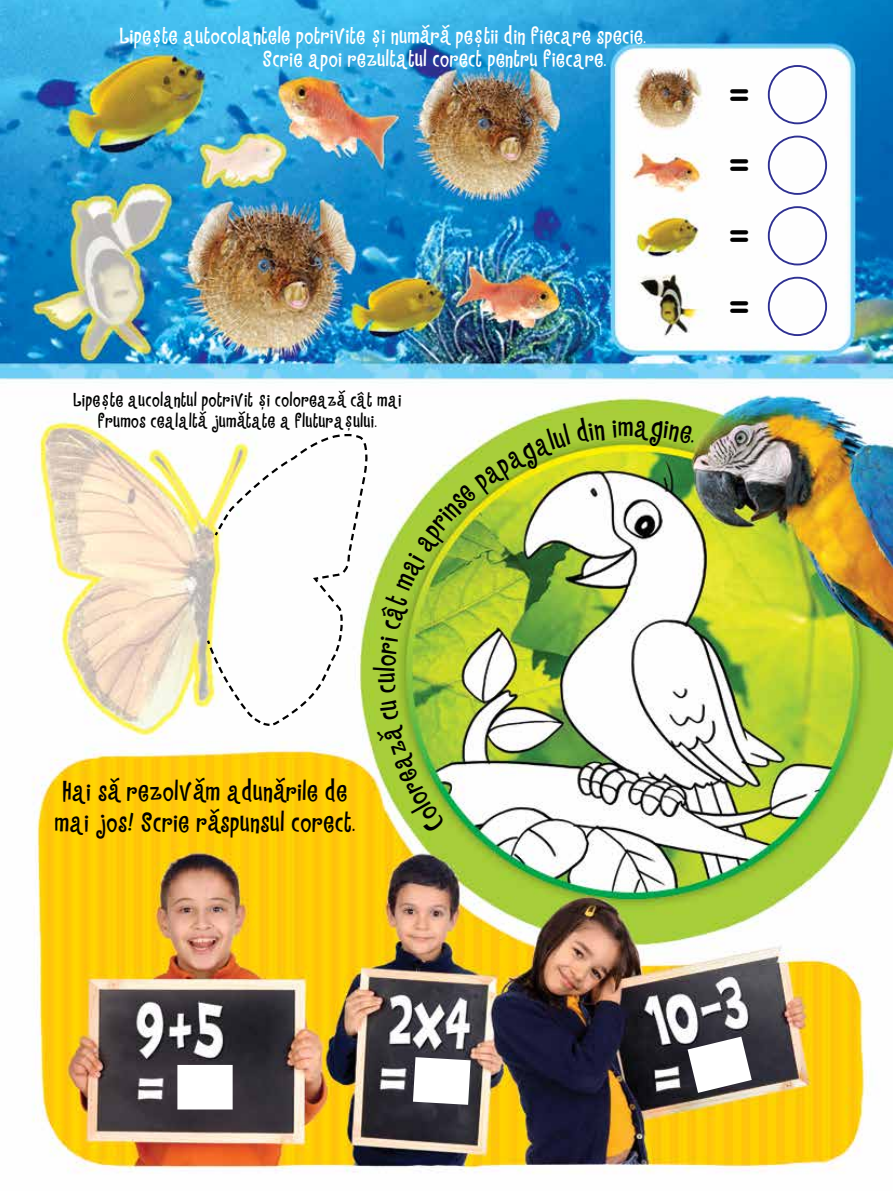
<style>
.page{position:relative;width:893px;height:1191px;background:#fff}
.page>*{position:absolute;margin:0;border:0;box-sizing:border-box;transform-origin:0 0}
.t1{font:900 31.5px "VAG Rounded";color:#000}
.t2{font:27px "Countryhouse";color:#000}
.t3{font:25.5px/30.6px "Countryhouse";color:#000;text-align:center}
.t4{font:21px/23.9px "Countryhouse";color:#fff}
.t5{font:18px/21.6px "Countryhouse";color:#000;text-align:center}
</style>
<div class="page">
<img style="left:0;top:0;width:893px;height:1174px">
<div style="left:768px;top:65px;width:59px;height:59px;border:2px solid #2e3092;border-radius:50%"></div>
<div style="left:768px;top:136px;width:59px;height:59px;border:2px solid #2e3092;border-radius:50%"></div>
<div style="left:768px;top:206px;width:59px;height:59px;border:2px solid #2e3092;border-radius:50%"></div>
<div style="left:768px;top:277px;width:59px;height:59px;border:2px solid #2e3092;border-radius:50%"></div>
<svg style="left:298px;top:432px;width:70px;height:45px"></svg>
<svg style="left:205px;top:433px;width:162px;height:294px"></svg>
<svg style="left:413px;top:1057px;width:58px;height:47px"></svg>
<svg style="left:688px;top:1036px;width:64px;height:56px"></svg>
<div style="left:177px;top:1065px;width:56px;height:44px;background:#fff"></div>
<img style="left:376px;top:700px;width:69px;height:134px">
<svg style="left:380px;top:684px;width:16px;height:8px"></svg>
<svg style="left:373px;top:636px;width:25px;height:35px"></svg>
<img style="left:380px;top:417px;width:225px;height:213px">
<svg style="left:612px;top:420px;width:82px;height:26px;background:#a4c935"></svg>
<p class="t4" style="left:263px;top:24px;width:385px;text-indent:-143px">Lipește autocolantele potrivite și numără peștii din fiecare specie.<br>Scrie apoi rezultatul corect pentru fiecare.</p>
<p class="t5" style="left:73px;top:389px;width:330px">Lipește aucolantul potrivit și colorează cât mai frumos cealaltă jumătate a fluturașului.</p>
<h1 class="t1" style="left:730px;top:74px;width:20px">=</h1>
<h1 class="t1" style="left:730px;top:144px;width:20px">=</h1>
<h1 class="t1" style="left:730px;top:215px;width:20px">=</h1>
<h1 class="t1" style="left:730px;top:285px;width:20px">=</h1>
<p class="t2" style="left:366px;top:683px;width:13px;rotate:-90deg">u</p>
<p class="t3" style="left:55px;top:776px;width:302px">Hai să rezolvăm adunările de mai jos! Scrie răspunsul corect.</p>
</div>
